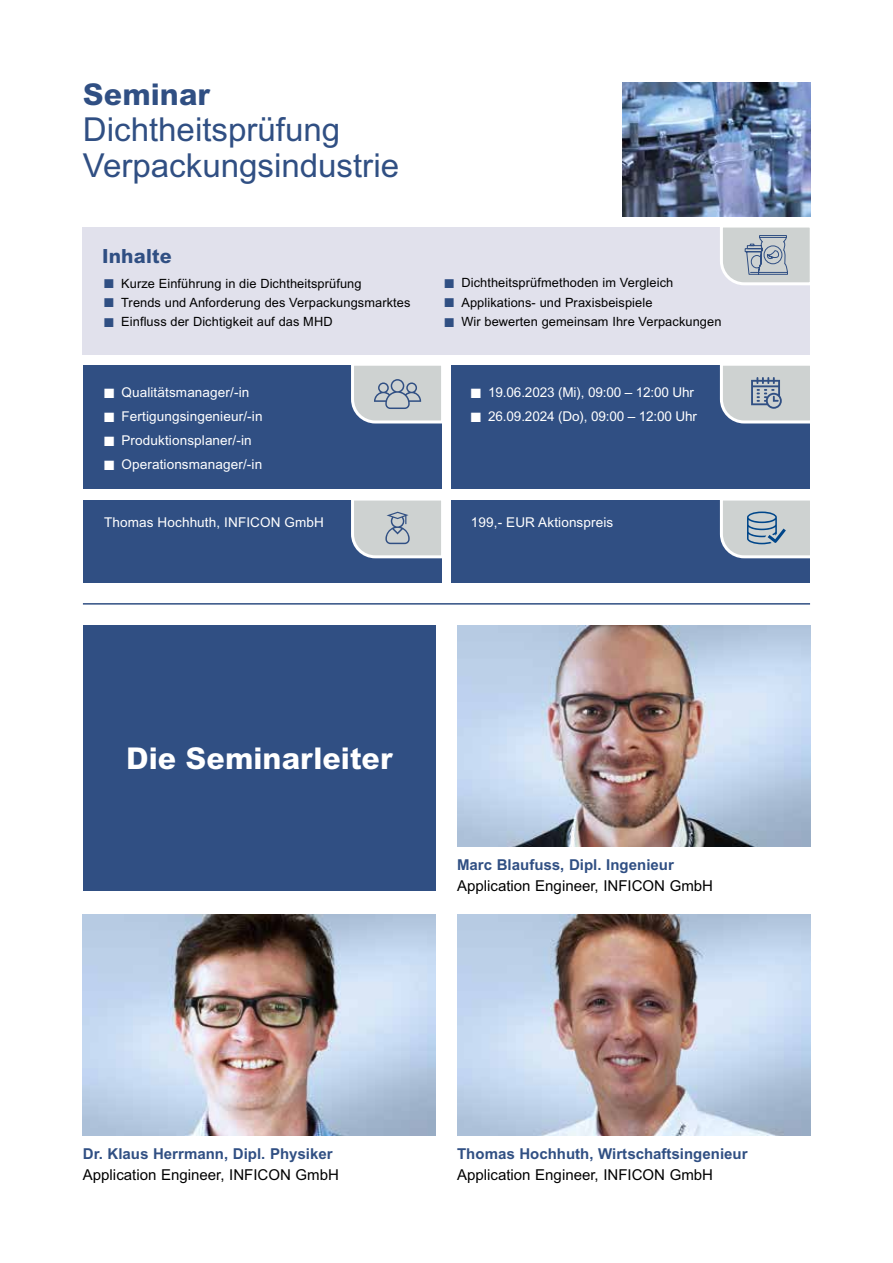
<style>
.page{position:relative;width:893px;height:1263px;background:#fff}
.page>*{position:absolute;margin:0;border:0;box-sizing:border-box;transform-origin:0 0}
.t1{font:33px/36px "Arial MT Std";color:#304f83}
.t2{font:800 30px "Arial MT Std";color:#fff}
.t3{font:800 30px "Arial MT Std";color:#304f83}
.t4{font:800 19.5px "Arial MT Std";letter-spacing:.01em;color:#304f83}
.t5{font:15px "Arial MT Std";color:#000}
.t6{font:700 15px "Arial MT Std";color:#304f83}
.t7{font:13.5px "Arial MT Std";letter-spacing:.01em;color:#fff}
.t8{font:13.5px "Arial MT Std";letter-spacing:-.01em;color:#fff}
.t9{font:12.75px "Arial MT Std";letter-spacing:.01em;color:#000}
.s1{color:#304f83}
</style>
<div class="page">
<hr style="left:83px;top:603px;width:727px;height:2px;background:#304f83">
<div style="left:83px;top:625px;width:353px;height:266px;background:#304f83"></div>
<div style="left:83px;top:365px;width:358px;height:124px;background:#304f83"></div>
<div style="left:83px;top:227px;width:727px;height:128px;background:#e1e1ec"></div>
<div style="left:452px;top:366px;width:358px;height:123px;background:#304f83"></div>
<div style="left:83px;top:500px;width:358px;height:83px;background:#304f83"></div>
<div style="left:452px;top:500px;width:358px;height:83px;background:#304f83"></div>
<svg style="left:351px;top:365px;width:91px;height:60px;background:#c1c8cd"></svg>
<svg style="left:351px;top:500px;width:91px;height:60px;background:#c4cace"></svg>
<svg style="left:719px;top:500px;width:91px;height:59px;background:#bdc6cc"></svg>
<svg style="left:718px;top:365px;width:92px;height:59px;background:#bec5cb"></svg>
<img style="left:623px;top:83px;width:187px;height:134px">
<svg style="left:720px;top:227px;width:90px;height:58px;background:#c5cbce"></svg>
<img style="left:83px;top:914px;width:353px;height:221px">
<img style="left:457px;top:625px;width:353px;height:221px">
<img style="left:457px;top:914px;width:353px;height:221px">
<h2 class="t3" style="left:83px;top:76px;width:129px">Seminar</h2>
<h1 class="t1" style="left:83px;top:111px;width:318px">Dichtheitsprüfung<br>Verpackungsindustrie</h1>
<h3 class="t4" style="left:102px;top:244px;width:71px">Inhalte</h3>
<p class="t9" style="left:104px;top:276px;width:259px"><span class="s1">■</span> Kurze Einführung in die Dichtheitsprüfung</p>
<p class="t9" style="left:104px;top:295px;width:308px"><span class="s1">■</span> Trends und Anforderung des Verpackungsmarktes</p>
<p class="t9" style="left:104px;top:315px;width:230px"><span class="s1">■</span> Einfluss der Dichtigkeit auf das MHD</p>
<p class="t7" style="left:104px;top:385px;width:147px">■ Qualitätsmanager/-in</p>
<p class="t7" style="left:104px;top:409px;width:160px">■ Fertigungsingenieur/-in</p>
<p class="t7" style="left:104px;top:433px;width:149px">■ Produktionsplaner/-in</p>
<p class="t7" style="left:104px;top:457px;width:160px">■ Operationsmanager/-in</p>
<p class="t9" style="left:444px;top:276px;width:230px"><span class="s1">■</span> Dichtheitsprüfmethoden im Vergleich</p>
<p class="t9" style="left:444px;top:295px;width:210px"><span class="s1">■</span> Applikations- und Praxisbeispiele</p>
<p class="t9" style="left:444px;top:315px;width:279px"><span class="s1">■</span> Wir bewerten gemeinsam Ihre Verpackungen</p>
<p class="t8" style="left:471px;top:385px;width:224px">■ 19.06.2023 (Mi), 09:00 – 12:00 Uhr</p>
<p class="t8" style="left:471px;top:409px;width:227px">■ 26.09.2024 (Do), 09:00 – 12:00 Uhr</p>
<p class="t7" style="left:104px;top:515px;width:221px">Thomas Hochhuth, INFICON GmbH</p>
<p class="t7" style="left:471px;top:515px;width:144px">199,- EUR Aktionspreis</p>
<h2 class="t2" style="left:126px;top:740px;width:268px">Die Seminarleiter</h2>
<p class="t6" style="left:457px;top:856px;width:218px">Marc Blaufuss, Dipl. Ingenieur</p>
<p class="t5" style="left:457px;top:877px;width:258px">Application Engineer, INFICON GmbH</p>
<p class="t6" style="left:83px;top:1145px;width:251px">Dr. Klaus Herrmann, Dipl. Physiker</p>
<p class="t5" style="left:83px;top:1166px;width:258px">Application Engineer, INFICON GmbH</p>
<p class="t6" style="left:457px;top:1145px;width:292px">Thomas Hochhuth, Wirtschaftsingenieur</p>
<p class="t5" style="left:457px;top:1166px;width:258px">Application Engineer, INFICON GmbH</p>
</div>
